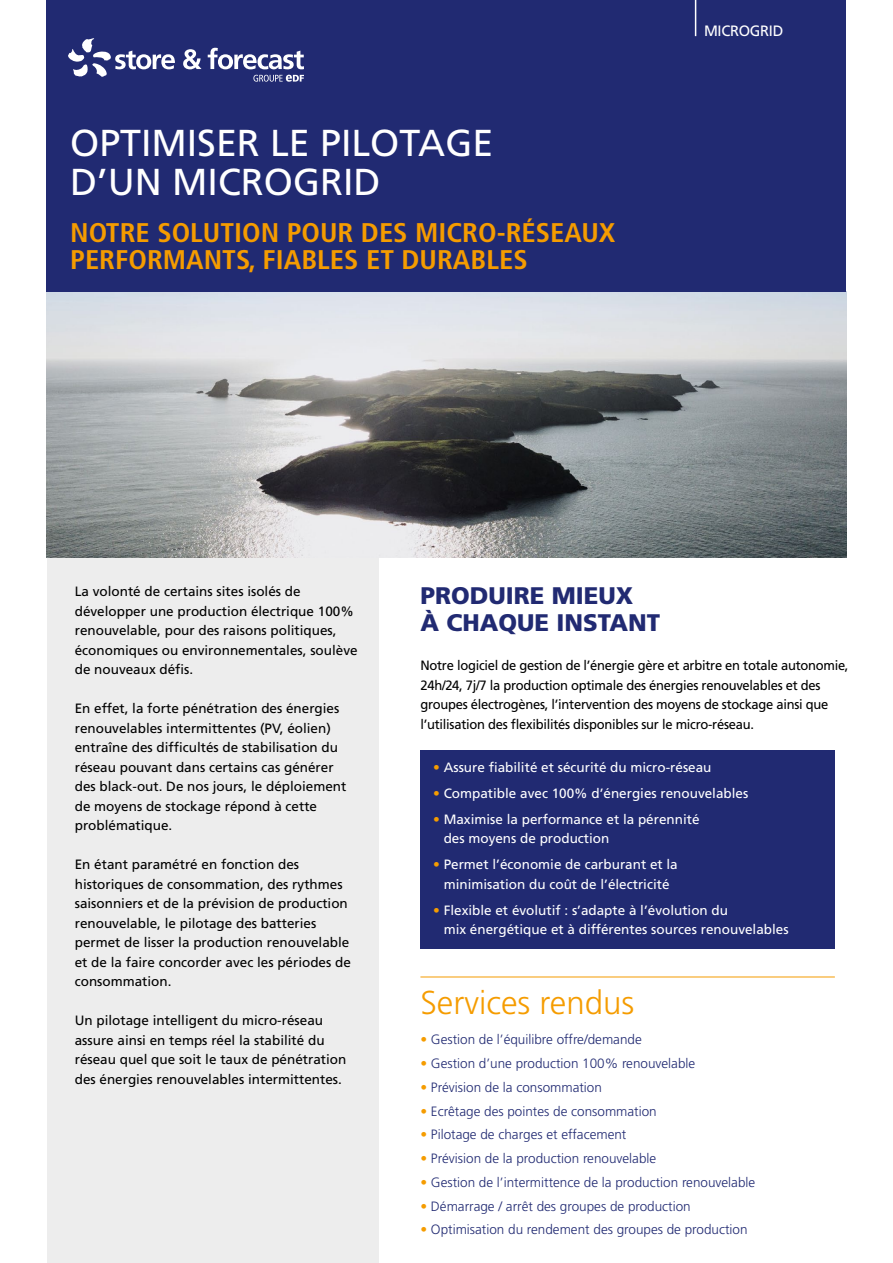
<style>
.page{position:relative;width:893px;height:1263px;background:#fff}
.page>*{position:absolute;margin:0;border:0;box-sizing:border-box;transform-origin:0 0}
.t1{font:37.5px/39px "Frutiger";color:#fff}
.t2{font:300 33px "Frutiger";color:#f59c00}
.t3{font:700 condensed 27px/27px "Frutiger";color:#f59c00;scale:1.06 1}
.t4{font:900 24px/27px "Frutiger";color:#212a72}
.t5{font:15px "Frutiger";letter-spacing:-.02em;color:#fff}
.t6{font:13.5px/19.5px "Frutiger";color:#000}
.t7{font:300 13.5px "Frutiger";color:#212a72}
.t8{font:13.5px/19.5px "Frutiger";color:#fff}
.t9{font:13.5px/19.5px "Frutiger";letter-spacing:-.02em;color:#000;scale:.96 1}
.s1{color:#f59c00}
</style>
<div class="page">
<div style="left:47px;top:542px;width:331px;height:721px;background:#ededed"></div>
<img style="left:47px;top:292px;width:799px;height:266px">
<div style="left:420px;top:750px;width:415px;height:199px;background:#212a72"></div>
<div style="left:47px;top:0;width:799px;height:292px;background:#212a72"></div>
<svg style="left:253px;top:75px;width:51px;height:7px"></svg>
<svg style="left:68px;top:38px;width:107px;height:39px"></svg>
<svg style="left:183px;top:49px;width:19px;height:20px"></svg>
<svg style="left:208px;top:48px;width:96px;height:21px"></svg>
<hr style="left:420px;top:976px;width:415px;height:1px;background:#f59c00">
<hr style="left:695px;top:0;width:1px;height:36px;background:#fff">
<h1 class="t1" style="left:70px;top:123px;width:425px">OPTIMISER LE PILOTAGE<br>D’UN MICROGRID</h1>
<h3 class="t3" style="left:70px;top:220px;width:516px">NOTRE SOLUTION POUR DES MICRO-RÉSEAUX<br>PERFORMANTS, FIABLES ET DURABLES</h3>
<p class="t5" style="left:704px;top:22px;width:81px">MICROGRID</p>
<p class="t6" style="left:75px;top:582px;width:284px">La volonté de certains sites isolés de développer une production électrique 100% renouvelable, pour des raisons politiques, économiques ou environnementales, soulève de nouveaux défis.</p>
<p class="t6" style="left:75px;top:699px;width:273px">En effet, la forte pénétration des énergies renouvelables intermittentes (PV, éolien) entraîne des difficultés de stabilisation du réseau pouvant dans certains cas générer des black-out. De nos jours, le déploiement de moyens de stockage répond à cette problématique.</p>
<p class="t6" style="left:75px;top:855px;width:278px">En étant paramétré en fonction des historiques de consommation, des rythmes saisonniers et de la prévision de production renouvelable, le pilotage des batteries permet de lisser la production renouvelable et de la faire concorder avec les périodes de consommation.</p>
<p class="t6" style="left:75px;top:1011px;width:273px">Un pilotage intelligent du micro-réseau assure ainsi en temps réel la stabilité du réseau quel que soit le taux de pénétration des énergies renouvelables intermittentes.</p>
<h3 class="t4" style="left:420px;top:582px;width:241px">PRODUIRE MIEUX<br>À CHAQUE INSTANT</h3>
<p class="t9" style="left:420px;top:656px;width:447px">Notre logiciel de gestion de l’énergie gère et arbitre en totale autonomie, 24h/24, 7j/7 la production optimale des énergies renouvelables et des groupes électrogènes, l’intervention des moyens de stockage ainsi que l’utilisation des flexibilités disponibles sur le micro-réseau.</p>
<p class="t8" style="left:433px;top:758px;width:280px"><span class="s1">•</span> Assure fiabilité et sécurité du micro-réseau</p>
<p class="t8" style="left:433px;top:783px;width:317px"><span class="s1">•</span> Compatible avec 100% d’énergies renouvelables</p>
<p class="t8" style="left:444px;top:809px;width:257px;text-indent:-11px"><span class="s1">•</span> Maximise la performance et la pérennité des moyens de production</p>
<p class="t8" style="left:433px;top:855px;width:246px;text-align:center"><span class="s1">•</span> Permet l’économie de carburant et la minimisation du coût de l’électricité</p>
<p class="t8" style="left:444px;top:900px;width:346px;text-indent:-11px"><span class="s1">•</span> Flexible et évolutif : s’adapte à l’évolution du<br>mix énergétique et à différentes sources renouvelables</p>
<h2 class="t2" style="left:420px;top:984px;width:215px">Services rendus</h2>
<p class="t7" style="left:420px;top:1032px;width:223px"><span class="s1">•</span> Gestion de l’équilibre offre/demande</p>
<p class="t7" style="left:420px;top:1056px;width:276px"><span class="s1">•</span> Gestion d’une production 100% renouvelable</p>
<p class="t7" style="left:420px;top:1079px;width:183px"><span class="s1">•</span> Prévision de la consommation</p>
<p class="t7" style="left:420px;top:1103px;width:238px"><span class="s1">•</span> Ecrêtage des pointes de consommation</p>
<p class="t7" style="left:420px;top:1127px;width:208px"><span class="s1">•</span> Pilotage de charges et effacement</p>
<p class="t7" style="left:420px;top:1151px;width:237px"><span class="s1">•</span> Prévision de la production renouvelable</p>
<p class="t7" style="left:420px;top:1174px;width:336px"><span class="s1">•</span> Gestion de l’intermittence de la production renouvelable</p>
<p class="t7" style="left:420px;top:1198px;width:272px"><span class="s1">•</span> Démarrage / arrêt des groupes de production</p>
<p class="t7" style="left:420px;top:1222px;width:329px"><span class="s1">•</span> Optimisation du rendement des groupes de production</p>
</div>
